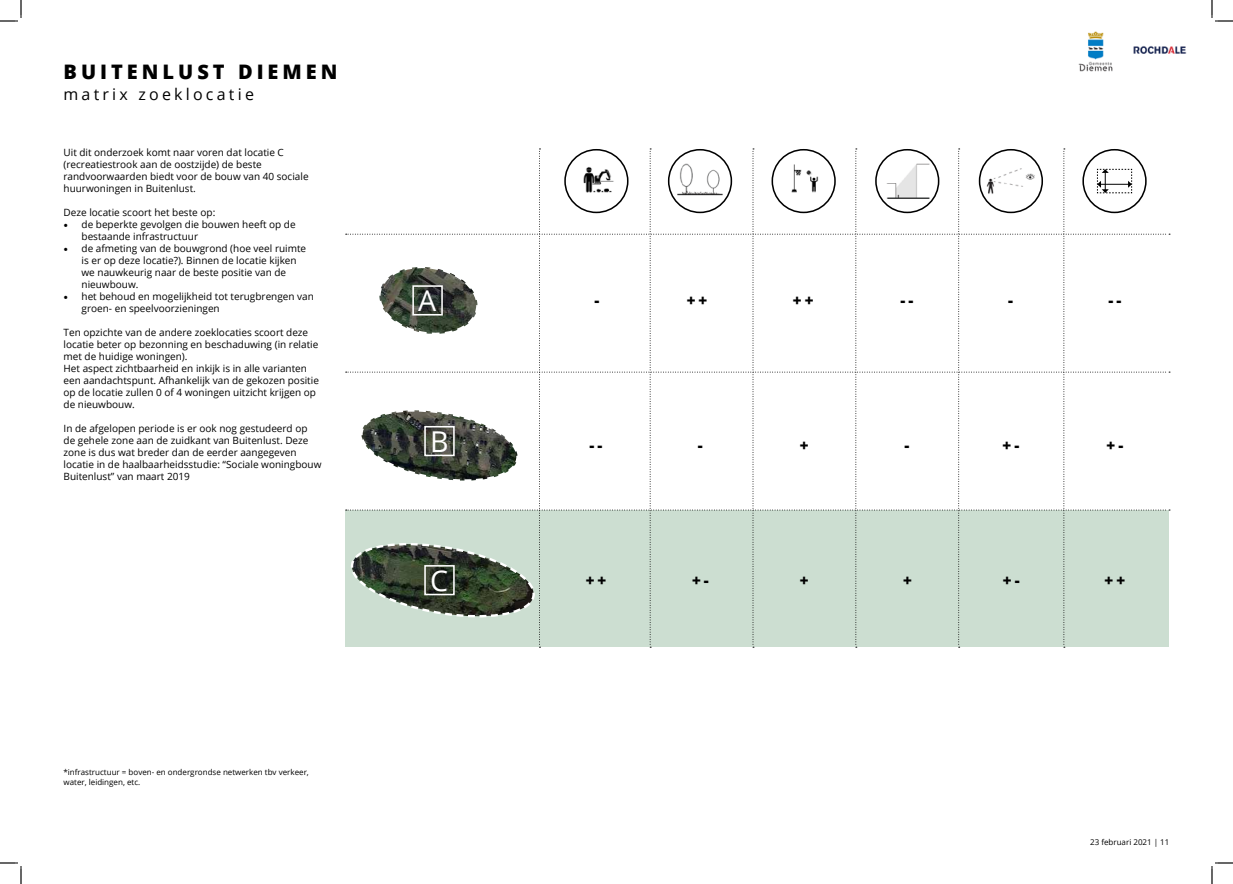
<style>
.page{position:relative;width:1233px;height:884px;background:#fff}
.page>*{position:absolute;margin:0;border:0;box-sizing:border-box;transform-origin:0 0}
.t1{font:28.6px "Open Sans";color:#fff}
.t2{font:800 20px "Open Sans";letter-spacing:.2em;color:#000}
.t3{font:16px "Open Sans";letter-spacing:.2em;color:#000}
.t4{font:800 15.5px "Open Sans";color:#000}
.t5{font:10px/12px "Open Sans";color:#000}
.t6{font:8px/9.6px "Open Sans";color:#000}
.s1{font-family:"Minion Pro";font-size:12px}
</style>
<div class="page">
<svg style="left:346px;top:149px;width:824px;height:499px"></svg>
<img style="left:1078px;top:31px;width:35px;height:40px">
<img style="left:1133px;top:46px;width:53px;height:8px">
<svg style="left:0;top:0;width:22px;height:22px"></svg>
<svg style="left:0;top:862px;width:22px;height:22px"></svg>
<svg style="left:1211px;top:0;width:22px;height:22px"></svg>
<svg style="left:1211px;top:862px;width:22px;height:22px"></svg>
<h2 class="t2" style="left:64px;top:56px;width:276px">BUITENLUST DIEMEN</h2>
<h3 class="t3" style="left:64px;top:83px;width:192px">matrix zoeklocatie</h3>
<p class="t5" style="left:64px;top:146px;width:247px">Uit dit onderzoek komt naar voren dat locatie C (recreatiestrook aan de oostzijde) de beste randvoorwaarden biedt voor de bouw van 40 sociale huurwoningen in Buitenlust.</p>
<p class="t5" style="left:64px;top:206px;width:153px">Deze locatie scoort het beste op:</p>
<p class="t5" style="left:82px;top:218px;width:216px;text-indent:-18px"><span class="s1">•</span> de beperkte gevolgen die bouwen heeft op de bestaande infrastructuur</p>
<p class="t5" style="left:82px;top:242px;width:226px;text-indent:-18px"><span class="s1">•</span> de afmeting van de bouwgrond (hoe veel ruimte is er op deze locatie?). Binnen de locatie kijken we nauwkeurig naar de beste positie van de nieuwbouw.</p>
<p class="t5" style="left:82px;top:290px;width:234px;text-indent:-18px"><span class="s1">•</span> het behoud en mogelijkheid tot terugbrengen van groen- en speelvoorzieningen</p>
<p class="t5" style="left:64px;top:326px;width:257px">Ten opzichte van de andere zoeklocaties scoort deze locatie beter op bezonning en beschaduwing (in relatie met de huidige woningen).<br>Het aspect zichtbaarheid en inkijk is in alle varianten een aandachtspunt. Afhankelijk van de gekozen positie op de locatie zullen 0 of 4 woningen uitzicht krijgen op de nieuwbouw.</p>
<p class="t5" style="left:64px;top:422px;width:259px">In de afgelopen periode is er ook nog gestudeerd op de gehele zone aan de zuidkant van Buitenlust. Deze zone is dus wat breder dan de eerder aangegeven locatie in de haalbaarheidsstudie: “Sociale woningbouw Buitenlust” van maart 2019</p>
<p class="t6" style="left:64px;top:767px;width:247px">*infrastructuur = boven- en ondergrondse netwerken tbv verkeer, water, leidingen, etc.</p>
<h1 class="t1" style="left:418px;top:281px;width:20px">A</h1>
<h1 class="t1" style="left:430px;top:422px;width:20px">B</h1>
<h1 class="t1" style="left:430px;top:561px;width:20px">C</h1>
<h3 class="t4" style="left:594px;top:289px;width:6px">-</h3>
<h3 class="t4" style="left:686px;top:289px;width:22px">++</h3>
<h3 class="t4" style="left:793px;top:289px;width:22px">++</h3>
<h3 class="t4" style="left:900px;top:289px;width:14px">--</h3>
<h3 class="t4" style="left:1008px;top:289px;width:6px">-</h3>
<h3 class="t4" style="left:1108px;top:289px;width:14px">--</h3>
<h3 class="t4" style="left:589px;top:434px;width:14px">--</h3>
<h3 class="t4" style="left:698px;top:434px;width:6px">-</h3>
<h3 class="t4" style="left:799px;top:434px;width:10px">+</h3>
<h3 class="t4" style="left:904px;top:434px;width:6px">-</h3>
<h3 class="t4" style="left:1002px;top:434px;width:18px">+-</h3>
<h3 class="t4" style="left:1106px;top:434px;width:18px">+-</h3>
<h3 class="t4" style="left:585px;top:569px;width:22px">++</h3>
<h3 class="t4" style="left:692px;top:569px;width:18px">+-</h3>
<h3 class="t4" style="left:799px;top:569px;width:10px">+</h3>
<h3 class="t4" style="left:903px;top:569px;width:10px">+</h3>
<h3 class="t4" style="left:1003px;top:569px;width:18px">+-</h3>
<h3 class="t4" style="left:1104px;top:569px;width:22px">++</h3>
<p class="t6" style="left:1090px;top:837px;width:81px">23 februari 2021 | 11</p>
</div>
